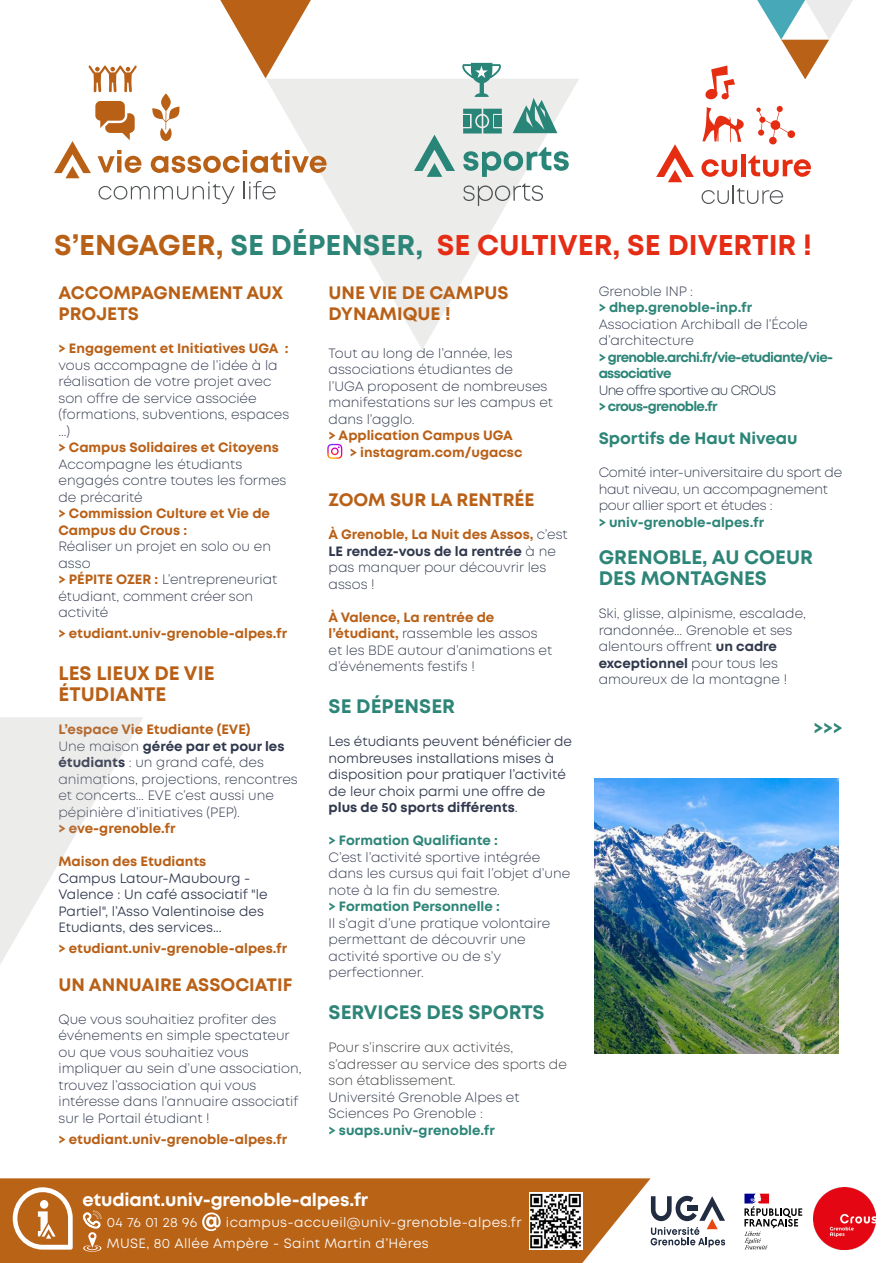
<style>
.page{position:relative;width:893px;height:1263px;background:#fff}
.page>*{position:absolute;margin:0;border:0;box-sizing:border-box;transform-origin:0 0}
.t1{font:700 28.5px "Mont";color:#e52d16}
.t2{font:700 19.5px/21px "Mont";color:#2d8578}
.t3{font:700 19.5px/21px "Mont";color:#b96017}
.t4{font:700 18px/21px "Mont";color:#b96017}
.t5{font:700 18px "Mont";letter-spacing:-.01em;color:#fff}
.t6{font:700 18px "Mont";color:#2d8578}
.t7{font:700 16.5px "Mont";color:#2d8578}
.t8{font:300 13.5px/16.5px "Mont";color:#30384d}
.t9{font:700 13.5px/16.5px "Mont";color:#b96017}
.t10{font:13.5px/16.5px "Mont";color:#30384d}
.t11{font:700 13.5px "Mont";color:#2d8578}
.t12{font:300 13.5px/16.5px "Mont";letter-spacing:-.02em;color:#30384d}
.t13{font:13.5px/21px "Mont";letter-spacing:.03em;color:#fff}
.t14{font:300 13.5px/16.5px "Mont";color:#3c3c3b}
.t15{font:700 13.5px/16.5px "Mont";letter-spacing:-.05em;color:#2d8578}
.t16{font:300 13.5px "Mont";letter-spacing:-.05em;color:#212c41}
.s1{color:#b96017}
.s2{color:#2d8578}
.s3{font-weight:700;color:#b96017}
.s4{font-weight:700}
</style>
<div class="page">
<svg style="left:266px;top:79px;width:313px;height:270px"></svg>
<svg style="left:0;top:717px;width:143px;height:247px"></svg>
<svg style="left:220px;top:0;width:91px;height:78px"></svg>
<img style="left:594px;top:778px;width:245px;height:275px">
<svg style="left:98px;top:150px;width:43px;height:23px"></svg>
<svg style="left:151px;top:150px;width:176px;height:23px"></svg>
<svg style="left:99px;top:182px;width:136px;height:22px"></svg>
<svg style="left:243px;top:181px;width:33px;height:19px"></svg>
<svg style="left:54px;top:141px;width:37px;height:37px"></svg>
<svg style="left:88px;top:65px;width:49px;height:27px"></svg>
<svg style="left:105px;top:113px;width:30px;height:27px"></svg>
<div style="left:95px;top:101px;width:30px;height:20px;background:#b96017;border-radius:5px"></div>
<svg style="left:152px;top:94px;width:28px;height:47px"></svg>
<svg style="left:463px;top:147px;width:106px;height:30px"></svg>
<svg style="left:463px;top:183px;width:80px;height:23px"></svg>
<svg style="left:414px;top:135px;width:41px;height:42px;background:#a8c8c3"></svg>
<svg style="left:463px;top:109px;width:39px;height:24px"></svg>
<svg style="left:513px;top:98px;width:44px;height:35px;background:#89b8b1"></svg>
<svg style="left:462px;top:63px;width:39px;height:34px"></svg>
<svg style="left:701px;top:159px;width:36px;height:18px"></svg>
<div style="left:741px;top:154px;width:5px;height:22px;background:#e52d12"></div>
<svg style="left:748px;top:155px;width:63px;height:22px"></svg>
<svg style="left:702px;top:186px;width:81px;height:18px"></svg>
<svg style="left:656px;top:144px;width:38px;height:38px"></svg>
<svg style="left:705px;top:66px;width:30px;height:34px"></svg>
<svg style="left:702px;top:107px;width:42px;height:35px"></svg>
<svg style="left:756px;top:106px;width:39px;height:38px"></svg>
<svg style="left:757px;top:0;width:96px;height:79px"></svg>
<img style="left:327px;top:444px;width:15px;height:15px">
<svg style="left:651px;top:1195px;width:74px;height:52px"></svg>
<svg style="left:744px;top:1194px;width:58px;height:55px"></svg>
<svg style="left:0;top:1178px;width:651px;height:85px;background:#bd6d27"></svg>
<svg style="left:12px;top:1187px;width:61px;height:66px"></svg>
<svg style="left:202px;top:1212px;width:19px;height:19px"></svg>
<img style="left:529px;top:1193px;width:53px;height:56px">
<svg style="left:83px;top:1211px;width:19px;height:41px"></svg>
<img style="left:813px;top:1187px;width:62px;height:62px">
<h1 class="t1" style="left:54px;top:227px;width:759px"><span class="s1">S’ENGAGER,</span> <span class="s2">SE DÉPENSER,</span> SE CULTIVER, SE DIVERTIR !</h1>
<h3 class="t4" style="left:59px;top:282px;width:226px">ACCOMPAGNEMENT AUX<br>PROJETS</h3>
<p class="t9" style="left:59px;top:340px;width:231px">&gt; Engagement et Initiatives UGA :</p>
<p class="t8" style="left:59px;top:357px;width:232px">vous accompagne de l’idée à la réalisation de votre projet avec son offre de service associée (formations, subventions, espaces ...)</p>
<p class="t9" style="left:59px;top:439px;width:222px">&gt; Campus Solidaires et Citoyens</p>
<p class="t8" style="left:59px;top:456px;width:229px">Accompagne les étudiants engagés contre toutes les formes de précarité</p>
<p class="t9" style="left:59px;top:505px;width:213px">&gt; Commission Culture et Vie de<br>Campus du Crous :</p>
<p class="t8" style="left:59px;top:538px;width:220px">Réaliser un projet en solo ou en asso<br><span class="s3">&gt; PÉPITE OZER :</span> L’entrepreneuriat étudiant, comment créer son activité</p>
<p class="t9" style="left:59px;top:625px;width:230px">&gt; etudiant.univ-grenoble-alpes.fr</p>
<h2 class="t3" style="left:59px;top:663px;width:158px">LES LIEUX DE VIE<br>ÉTUDIANTE</h2>
<p class="t8" style="left:59px;top:721px;width:241px"><span class="s3">L’espace Vie Etudiante (EVE)<br></span>Une maison <span class="s4">gérée par et pour les étudiants</span> : un grand café, des animations, projections, rencontres et concerts... EVE c’est aussi une pépinière d’initiatives (PEP).</p>
<p class="t9" style="left:59px;top:820px;width:119px">&gt; eve-grenoble.fr</p>
<p class="t9" style="left:59px;top:853px;width:149px">Maison des Etudiants</p>
<p class="t10" style="left:59px;top:870px;width:211px">Campus Latour-Maubourg -<br>Valence : Un café associatif "le<br>Partiel", l’Asso Valentinoise des<br>Etudiants, des services...</p>
<p class="t9" style="left:59px;top:940px;width:230px">&gt; etudiant.univ-grenoble-alpes.fr</p>
<h3 class="t4" style="left:59px;top:974px;width:235px">UN ANNUAIRE ASSOCIATIF</h3>
<p class="t8" style="left:59px;top:1011px;width:244px">Que vous souhaitiez profiter des événements en simple spectateur ou que vous souhaitiez vous impliquer au sein d’une association, trouvez l’association qui vous intéresse dans l’annuaire associatif sur le Portail étudiant !</p>
<p class="t9" style="left:59px;top:1131px;width:230px">&gt; etudiant.univ-grenoble-alpes.fr</p>
<p class="t8" style="left:599px;top:283px;width:96px">Grenoble INP :</p>
<p class="t11" style="left:599px;top:299px;width:155px">&gt; dhep.grenoble-inp.fr</p>
<p class="t8" style="left:599px;top:316px;width:211px">Association Archiball de l’École d’architecture</p>
<p class="t15" style="left:599px;top:349px;width:236px">&gt; grenoble.archi.fr/vie-etudiante/vie&shy;associative</p>
<p class="t16" style="left:599px;top:382px;width:179px">Une offre sportive au CROUS</p>
<p class="t15" style="left:599px;top:398px;width:120px">&gt; crous-grenoble.fr</p>
<p class="t7" style="left:599px;top:428px;width:201px">Sportifs de Haut Niveau</p>
<p class="t12" style="left:599px;top:464px;width:245px">Comité inter-universitaire du sport de haut niveau, un accompagnement pour allier sport et études :</p>
<p class="t11" style="left:599px;top:513px;width:167px">&gt; univ-grenoble-alpes.fr</p>
<h2 class="t2" style="left:599px;top:547px;width:216px">GRENOBLE, AU COEUR<br>DES MONTAGNES</h2>
<p class="t8" style="left:599px;top:605px;width:209px">Ski, glisse, alpinisme, escalade, randonnée... Grenoble et ses alentours offrent <span class="s4">un cadre exceptionnel</span> pour tous les amoureux de la montagne !</p>
<h3 class="t6" style="left:813px;top:716px;width:30px">&gt;&gt;&gt;</h3>
<h3 class="t4" style="left:329px;top:282px;width:182px">UNE VIE DE CAMPUS<br>DYNAMIQUE !</h3>
<p class="t8" style="left:329px;top:345px;width:226px">Tout au long de l’année, les associations étudiantes de<br>l’UGA proposent de nombreuses manifestations sur les campus et dans l’agglo.</p>
<p class="t9" style="left:350px;top:427px;width:174px;text-indent:-21px">&gt; Application Campus UGA &gt; instagram.com/ugacsc</p>
<h3 class="t4" style="left:329px;top:489px;width:208px">ZOOM SUR LA RENTRÉE</h3>
<p class="t8" style="left:329px;top:526px;width:241px"><span class="s3">À Grenoble, La Nuit des Assos,</span> c’est<br><span class="s4">LE rendez-vous de la rentrée</span> à ne pas manquer pour découvrir les assos !</p>
<p class="t8" style="left:329px;top:609px;width:225px"><span class="s3">À Valence, La rentrée de l’étudiant,</span> rassemble les assos et les BDE autour d’animations et d’événements festifs !</p>
<h2 class="t2" style="left:329px;top:696px;width:128px">SE DÉPENSER</h2>
<p class="t10" style="left:329px;top:733px;width:245px">Les étudiants peuvent bénéficier de nombreuses installations mises à disposition pour pratiquer l’activité de leur choix parmi une offre de <span class="s4">plus de 50 sports différents</span>.</p>
<p class="t11" style="left:329px;top:831px;width:171px">&gt; Formation Qualifiante :</p>
<p class="t8" style="left:329px;top:849px;width:243px">C’est l’activité sportive intégrée dans les cursus qui fait l’objet d’une note à la fin du semestre.</p>
<p class="t11" style="left:329px;top:897px;width:173px">&gt; Formation Personnelle :</p>
<p class="t8" style="left:329px;top:915px;width:223px">Il s’agit d’une pratique volontaire permettant de découvrir une activité sportive ou de s’y perfectionner.</p>
<h2 class="t2" style="left:329px;top:1002px;width:218px">SERVICES DES SPORTS</h2>
<p class="t14" style="left:329px;top:1039px;width:240px">Pour s’inscrire aux activités, s’adresser au service des sports de son établissement.</p>
<p class="t8" style="left:329px;top:1089px;width:192px">Université Grenoble Alpes et<br>Sciences Po Grenoble :</p>
<p class="t11" style="left:329px;top:1121px;width:168px">&gt; suaps.univ-grenoble.fr</p>
<h3 class="t5" style="left:83px;top:1188px;width:287px">etudiant.univ-grenoble-alpes.fr</h3>
<p class="t13" style="left:107px;top:1212px;width:92px">04 76 01 28 96</p>
<p class="t13" style="left:107px;top:1212px;width:416px;text-indent:119px">icampus-accueil@univ-grenoble-alpes.fr<br>MUSE, 80 Allée Ampère - Saint Martin d’Hères</p>
</div>
